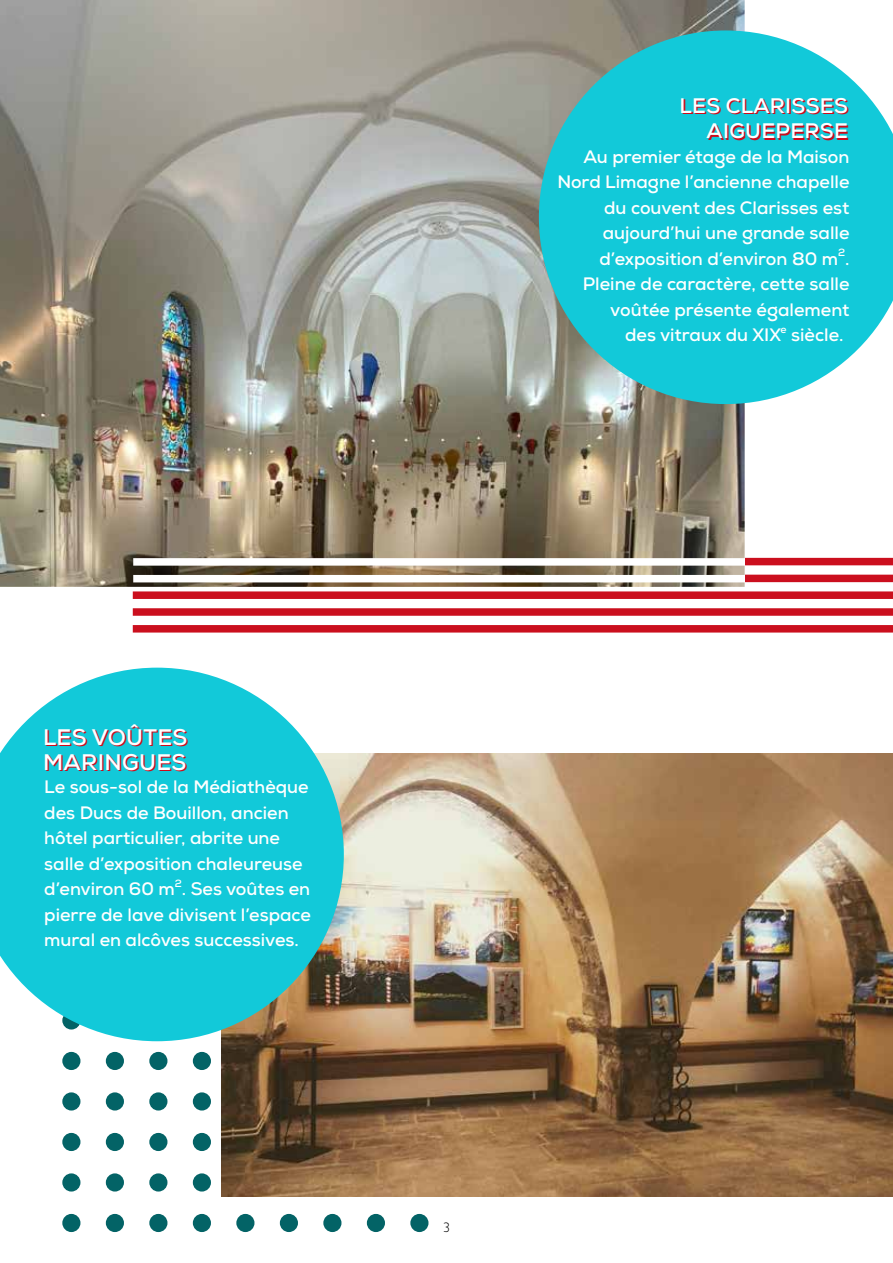
<style>
.page{position:relative;width:893px;height:1263px;background:#fff}
.page>*{position:absolute;margin:0;border:0;box-sizing:border-box;transform-origin:0 0}
.t1{font:700 22.5px/25.5px "Nexa";letter-spacing:.015em;color:#fff}
.t2{font:700 21px/25.5px "Nexa";letter-spacing:.015em;color:#fff;text-align:right}
.t3{font:700 18px/25.5px "Nexa";color:#fff;text-align:right}
.t4{font:300 13.8px "Petita";color:#000}
.t5{font:700 10.5px "Nexa";color:#fff}
</style>
<div class="page">
<svg style="left:133px;top:558px;width:760px;height:74px"></svg>
<div style="left:62px;top:1052px;width:18px;height:18px;background:#036366;border-radius:50%"></div>
<div style="left:62px;top:1092px;width:18px;height:18px;background:#036366;border-radius:50%"></div>
<div style="left:62px;top:1133px;width:18px;height:18px;background:#036366;border-radius:50%"></div>
<div style="left:62px;top:1173px;width:18px;height:18px;background:#036366;border-radius:50%"></div>
<div style="left:62px;top:1214px;width:18px;height:18px;background:#036366;border-radius:50%"></div>
<div style="left:106px;top:1052px;width:18px;height:18px;background:#036366;border-radius:50%"></div>
<div style="left:106px;top:1092px;width:18px;height:18px;background:#036366;border-radius:50%"></div>
<div style="left:106px;top:1133px;width:18px;height:18px;background:#036366;border-radius:50%"></div>
<div style="left:106px;top:1173px;width:18px;height:18px;background:#036366;border-radius:50%"></div>
<div style="left:106px;top:1214px;width:18px;height:18px;background:#036366;border-radius:50%"></div>
<div style="left:149px;top:1052px;width:18px;height:18px;background:#036366;border-radius:50%"></div>
<div style="left:149px;top:1092px;width:18px;height:18px;background:#036366;border-radius:50%"></div>
<div style="left:149px;top:1133px;width:18px;height:18px;background:#036366;border-radius:50%"></div>
<div style="left:149px;top:1173px;width:18px;height:18px;background:#036366;border-radius:50%"></div>
<div style="left:149px;top:1214px;width:18px;height:18px;background:#036366;border-radius:50%"></div>
<div style="left:193px;top:1052px;width:18px;height:18px;background:#036366;border-radius:50%"></div>
<div style="left:193px;top:1092px;width:18px;height:18px;background:#036366;border-radius:50%"></div>
<div style="left:193px;top:1133px;width:18px;height:18px;background:#036366;border-radius:50%"></div>
<div style="left:193px;top:1173px;width:18px;height:18px;background:#036366;border-radius:50%"></div>
<div style="left:193px;top:1214px;width:18px;height:18px;background:#036366;border-radius:50%"></div>
<div style="left:236px;top:1214px;width:18px;height:18px;background:#036366;border-radius:50%"></div>
<div style="left:280px;top:1214px;width:18px;height:18px;background:#036366;border-radius:50%"></div>
<div style="left:323px;top:1214px;width:18px;height:18px;background:#036366;border-radius:50%"></div>
<div style="left:367px;top:1214px;width:18px;height:18px;background:#036366;border-radius:50%"></div>
<div style="left:410px;top:1214px;width:18px;height:18px;background:#036366;border-radius:50%"></div>
<img style="left:0;top:0;width:745px;height:587px">
<img style="left:221px;top:753px;width:672px;height:444px">
<svg style="left:0;top:668px;width:344px;height:373px;background:#35cad5"></svg>
<svg style="left:539px;top:30px;width:354px;height:374px;background:#33c7d3"></svg>
<p class="t2" style="left:680px;top:93px;width:170px">LES CLARISSES<br>AIGUEPERSE</p>
<p class="t3" style="left:557px;top:144px;width:294px">Au premier étage de la Maison<br>Nord Limagne ’l ancienne chapelle du couvent des Clarisses est aujourd’hui une grande salle</p>
<p class="t5" style="left:838px;top:246px;width:9px">2</p>
<p class="t3" style="left:599px;top:246px;width:252px">d’exposition d’environ 80 m .</p>
<p class="t3" style="left:583px;top:271px;width:268px">Pleine de caractère, cette salle</p>
<p class="t3" style="left:610px;top:297px;width:241px">voûtée présente également</p>
<p class="t3" style="left:625px;top:322px;width:158px">des vitraux du XIX</p>
<p class="t5" style="left:781px;top:322px;width:8px">e</p>
<p class="t3" style="left:791px;top:322px;width:54px">siècle.</p>
<p class="t1" style="left:43px;top:724px;width:146px">LES VOÛTES<br>MARINGUES</p>
<p class="t3" style="left:44px;top:774px;width:266px;text-align:left">Le sous-sol de la Médiathèque des Ducs de Bouillon, ancien hôtel particulier, abrite une salle d’exposition chaleureuse</p>
<p class="t5" style="left:175px;top:876px;width:9px">2</p>
<p class="t3" style="left:44px;top:876px;width:268px;text-align:justify">d’environ 60 m . Ses voûtes en pierre de lave divisent ’l espace mural en alcôves successives.</p>
<p class="t4" style="left:443px;top:1219px;width:8px">3</p>
</div>
